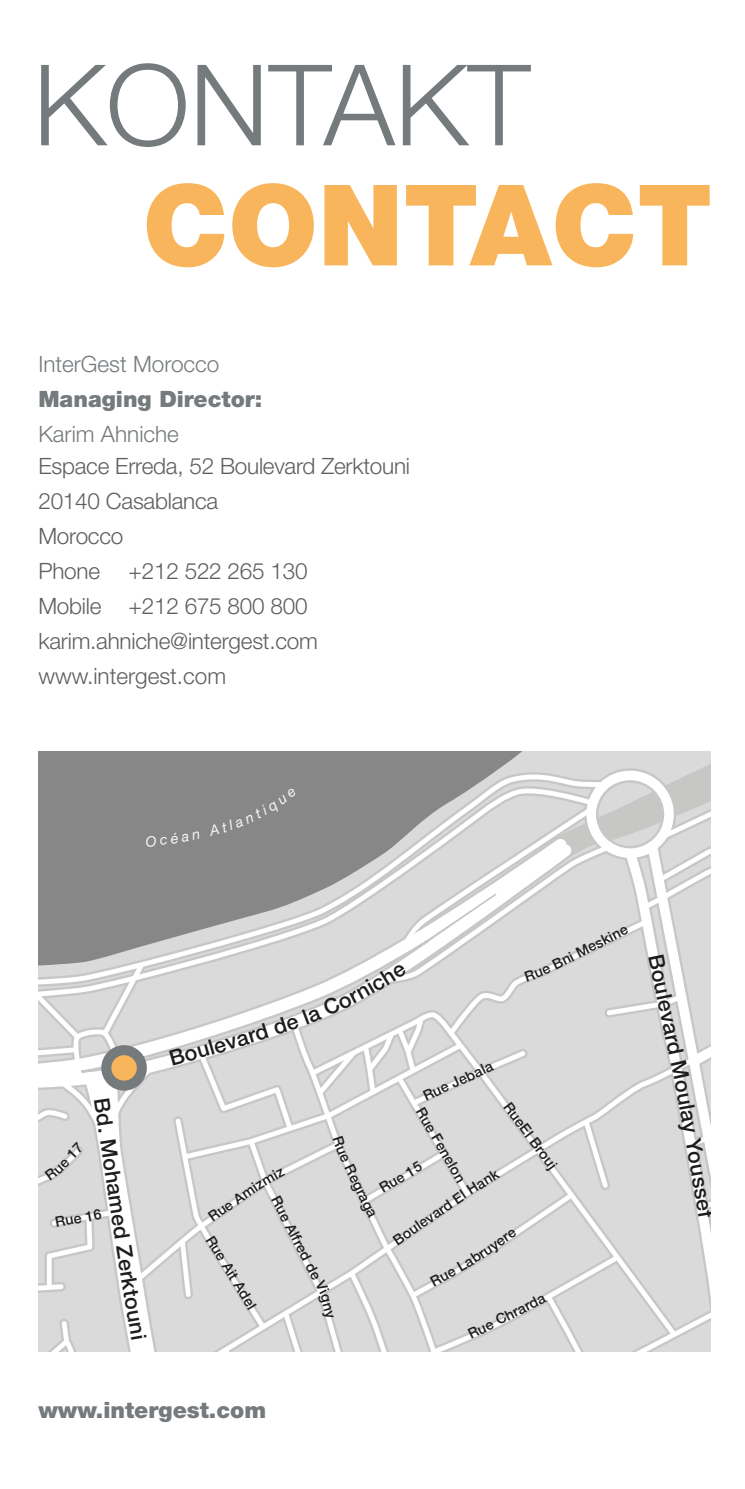
<style>
.page{position:relative;width:745px;height:1489px;background:#fff}
.page>*{position:absolute;margin:0;border:0;box-sizing:border-box;transform-origin:0 0}
.t1{font:300 112.5px "Helvetica Neue LT Pro";color:#757a7d}
.t2{font:900 112.5px "Helvetica Neue LT Pro";color:#f9b55c}
.t3{font:300 22.5px/35px "Helvetica Neue LT Pro";letter-spacing:-.01em;color:#5d605f}
.t4{font:900 22.5px "Helvetica Neue LT Pro";color:#757a7d}
.t5{font:300 22.5px "Helvetica Neue LT Pro";color:#757a7d}
.t6{font:500 21.5px "Helvetica Neue LT";color:#1d1d1b}
.t7{font:500 14.25px "Helvetica Neue LT";color:#1d1d1b}
</style>
<div class="page">
<svg style="left:38px;top:751px;width:514px;height:16px;background:#8d8d8d"></svg>
<div style="left:552px;top:751px;width:158px;height:16px;background:#dadada"></div>
<svg style="left:38px;top:767px;width:672px;height:584px;background:#d0d0d0"></svg>
<svg style="left:38px;top:1317px;width:44px;height:34px"></svg>
<svg style="left:423px;top:892px;width:74px;height:51px"></svg>
<svg style="left:106px;top:1050px;width:36px;height:35px"></svg>
<div style="left:101px;top:1045px;width:46px;height:45px;border:10px solid #757a7d;border-radius:50%"></div>
<svg style="left:146px;top:831px;width:54px;height:15px"></svg>
<div style="left:208px;top:787px;width:88px;height:49px;background:#878787"></div>
<svg style="left:236px;top:963px;width:171px;height:83px"></svg>
<svg style="left:207px;top:1168px;width:78px;height:53px"></svg>
<svg style="left:524px;top:968px;width:19px;height:13px"></svg>
<svg style="left:317px;top:1293px;width:17px;height:26px"></svg>
<svg style="left:670px;top:1060px;width:18px;height:32px"></svg>
<svg style="left:332px;top:1136px;width:17px;height:27px"></svg>
<svg style="left:429px;top:1250px;width:52px;height:35px;background:#dcdcdc"></svg>
<svg style="left:502px;top:1228px;width:15px;height:13px"></svg>
<svg style="left:536px;top:1294px;width:10px;height:10px"></svg>
<svg style="left:38px;top:1107px;width:48px;height:87px;background:#dbdbdb"></svg>
<h1 class="t1" style="left:33px;top:36px;width:498px">KONTAKT</h1>
<h1 class="t2" style="left:143px;top:158px;width:570px">CONTACT</h1>
<p class="t5" style="left:38px;top:350px;width:182px">InterGest Morocco</p>
<p class="t4" style="left:38px;top:385px;width:225px">Managing Director:</p>
<p class="t5" style="left:38px;top:420px;width:142px">Karim Ahniche</p>
<p class="t3" style="left:38px;top:448px;width:373px">Espace Erreda, 52 Boulevard Zerktouni<br>20140 Casablanca<br>Morocco<br>Phone</p>
<p class="t3" style="left:38px;top:553px;width:281px;text-indent:90px">+212 522 265 130<br>Mobile +212 675 800 800 karim.ahniche@intergest.com www.intergest.com</p>
<p class="t6" style="left:113px;top:1096px;width:183px;rotate:81deg">Bd. Mohamed Zer</p>
<p class="t6" style="left:141px;top:1275px;width:64px;rotate:80deg">ktouni</p>
<p class="t7" style="left:54px;top:1213px;width:48px;rotate:-10deg">Rue 16</p>
<p class="t7" style="left:572px;top:946px;width:58px;rotate:-27deg">Meskine</p>
<p class="t7" style="left:538px;top:962px;width:36px;rotate:-26deg">e Bni</p>
<p class="t6" style="left:166px;top:1046px;width:71px;rotate:-16deg">Boulev</p>
<p class="t7" style="left:216px;top:1232px;width:85px;rotate:58deg">Rue Ait Adel</p>
<p class="t7" style="left:420px;top:1088px;width:77px;rotate:-25deg">Rue Jebala</p>
<p class="t7" style="left:513px;top:1098px;width:81px;rotate:53deg">RueEl Brouj</p>
<p class="t7" style="left:427px;top:1103px;width:86px;rotate:60deg">Rue Fenelon</p>
<p class="t7" style="left:376px;top:1181px;width:48px;rotate:-30deg">Rue 15</p>
<p class="t7" style="left:356px;top:1161px;width:58px;rotate:64deg">Regraga</p>
<p class="t7" style="left:463px;top:1183px;width:36px;rotate:-32deg">Hank</p>
<p class="t7" style="left:283px;top:1192px;width:110px;rotate:63deg">Rue Alfred de Vi</p>
<p class="t7" style="left:389px;top:1234px;width:87px;rotate:-35deg">Boulevard El</p>
<p class="t7" style="left:474px;top:1247px;width:31px;rotate:-34deg">ruye</p>
<p class="t7" style="left:501px;top:1308px;width:37px;rotate:-27deg">hrard</p>
<p class="t7" style="left:465px;top:1326px;width:43px;rotate:-26deg">Rue C</p>
<p class="t6" style="left:667px;top:951px;width:104px;rotate:78deg">Boulevard</p>
<p class="t6" style="left:696px;top:1089px;width:128px;rotate:80deg">ulay Youssef</p>
<p class="t4" style="left:38px;top:1395px;width:229px">www.intergest.com</p>
</div>
